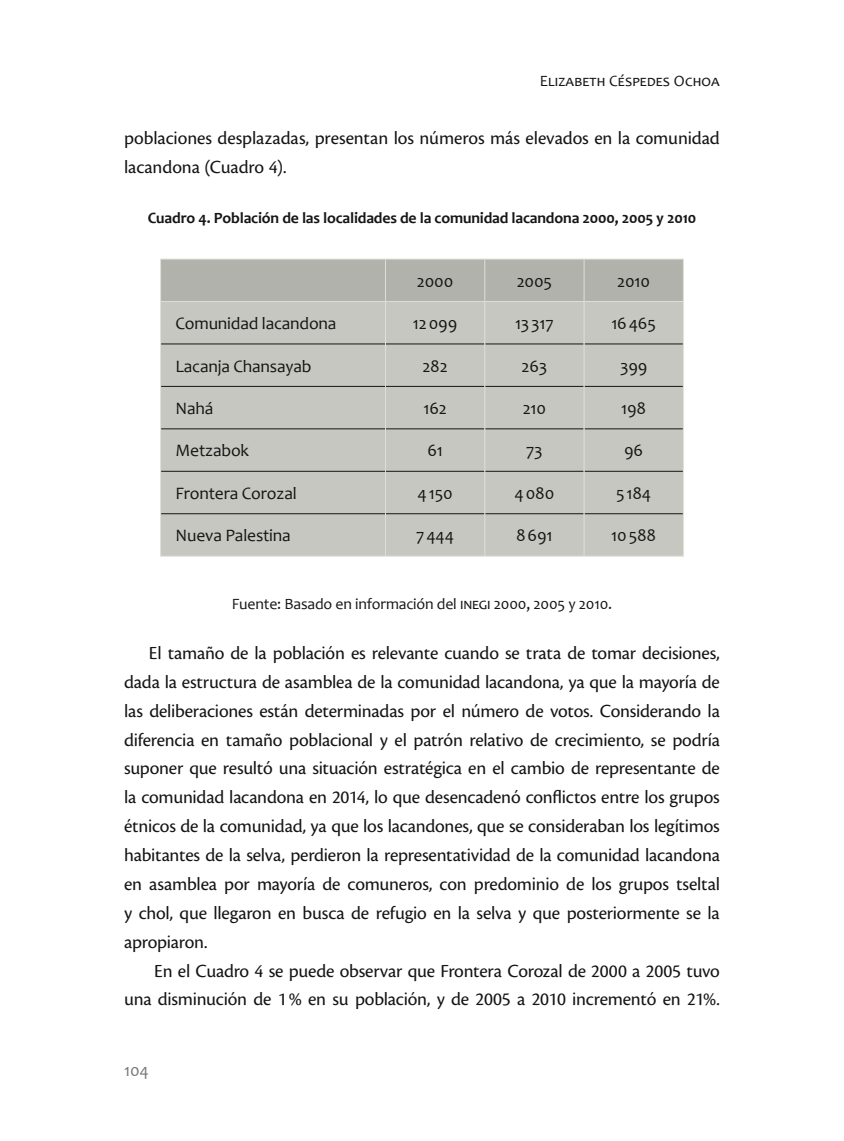
<style>
.page{position:relative;width:844px;height:1141px;background:#fff}
.page>*{position:absolute;margin:0;border:0;box-sizing:border-box;transform-origin:0 0}
.t1{font:19.25px/28.9px "Cronos Pro";letter-spacing:-.015em;color:#151514}
.t2{font:17.5px "Candara";letter-spacing:-.01em;color:#151514}
.t3{font:17.5px "Candara";color:#777974}
.t4{font:700 15.75px "Candara";letter-spacing:-.01em;color:#151514}
.t5{font:15.75px "Candara";letter-spacing:-.01em;color:#151514}
.t6{font:15.75px "Candara";letter-spacing:.01em;color:#151514}
</style>
<div class="page">
<div style="left:161px;top:260px;width:521px;height:41px;background:#b1b2ac"></div>
<div style="left:161px;top:302px;width:521px;height:254px;background:#c7c7c1"></div>
<hr style="left:161px;top:344px;width:224px;height:1px;background:#151514">
<hr style="left:386px;top:344px;width:98px;height:1px;background:#151514">
<hr style="left:485px;top:344px;width:98px;height:1px;background:#151514">
<hr style="left:584px;top:344px;width:98px;height:1px;background:#151514">
<hr style="left:161px;top:386px;width:224px;height:1px;background:#151514">
<hr style="left:386px;top:386px;width:98px;height:1px;background:#151514">
<hr style="left:485px;top:386px;width:98px;height:1px;background:#151514">
<hr style="left:584px;top:386px;width:98px;height:1px;background:#151514">
<hr style="left:161px;top:428px;width:224px;height:1px;background:#151514">
<hr style="left:386px;top:428px;width:98px;height:1px;background:#151514">
<hr style="left:485px;top:428px;width:98px;height:1px;background:#151514">
<hr style="left:584px;top:428px;width:98px;height:1px;background:#151514">
<hr style="left:161px;top:471px;width:224px;height:1px;background:#151514">
<hr style="left:386px;top:471px;width:98px;height:1px;background:#151514">
<hr style="left:485px;top:471px;width:98px;height:1px;background:#151514">
<hr style="left:584px;top:471px;width:98px;height:1px;background:#151514">
<hr style="left:161px;top:513px;width:224px;height:1px;background:#151514">
<hr style="left:386px;top:513px;width:98px;height:1px;background:#151514">
<hr style="left:485px;top:513px;width:98px;height:1px;background:#151514">
<hr style="left:584px;top:513px;width:98px;height:1px;background:#151514">
<hr style="left:160px;top:302px;width:1px;height:42px;background:#e0dfd7">
<hr style="left:385px;top:302px;width:1px;height:42px;background:#e0dfd7">
<hr style="left:484px;top:302px;width:1px;height:42px;background:#e0dfd7">
<hr style="left:583px;top:302px;width:1px;height:42px;background:#e0dfd7">
<hr style="left:682px;top:302px;width:1px;height:42px;background:#e0dfd7">
<hr style="left:160px;top:344px;width:1px;height:42px;background:#e0dfd7">
<hr style="left:385px;top:344px;width:1px;height:42px;background:#e0dfd7">
<hr style="left:484px;top:344px;width:1px;height:42px;background:#e0dfd7">
<hr style="left:583px;top:344px;width:1px;height:42px;background:#e0dfd7">
<hr style="left:682px;top:344px;width:1px;height:42px;background:#e0dfd7">
<hr style="left:160px;top:386px;width:1px;height:43px;background:#e0dfd7">
<hr style="left:385px;top:386px;width:1px;height:43px;background:#e0dfd7">
<hr style="left:484px;top:386px;width:1px;height:43px;background:#e0dfd7">
<hr style="left:583px;top:386px;width:1px;height:43px;background:#e0dfd7">
<hr style="left:682px;top:386px;width:1px;height:43px;background:#e0dfd7">
<hr style="left:160px;top:429px;width:1px;height:42px;background:#e0dfd7">
<hr style="left:385px;top:429px;width:1px;height:42px;background:#e0dfd7">
<hr style="left:484px;top:429px;width:1px;height:42px;background:#e0dfd7">
<hr style="left:583px;top:429px;width:1px;height:42px;background:#e0dfd7">
<hr style="left:682px;top:429px;width:1px;height:42px;background:#e0dfd7">
<hr style="left:160px;top:471px;width:1px;height:43px;background:#e0dfd7">
<hr style="left:385px;top:471px;width:1px;height:43px;background:#e0dfd7">
<hr style="left:484px;top:471px;width:1px;height:43px;background:#e0dfd7">
<hr style="left:583px;top:471px;width:1px;height:43px;background:#e0dfd7">
<hr style="left:682px;top:471px;width:1px;height:43px;background:#e0dfd7">
<hr style="left:160px;top:514px;width:1px;height:42px;background:#e0dfd7">
<hr style="left:385px;top:514px;width:1px;height:42px;background:#e0dfd7">
<hr style="left:484px;top:514px;width:1px;height:42px;background:#e0dfd7">
<hr style="left:583px;top:514px;width:1px;height:42px;background:#e0dfd7">
<hr style="left:682px;top:514px;width:1px;height:42px;background:#e0dfd7">
<hr style="left:160px;top:556px;width:225px;height:1px;background:#e0dfd7">
<hr style="left:385px;top:556px;width:99px;height:1px;background:#e0dfd7">
<hr style="left:484px;top:556px;width:100px;height:1px;background:#e0dfd7">
<hr style="left:584px;top:556px;width:99px;height:1px;background:#e0dfd7">
<hr style="left:160px;top:259px;width:225px;height:1px;background:#e0dfd7">
<hr style="left:160px;top:259px;width:1px;height:42px;background:#e0dfd7">
<hr style="left:385px;top:259px;width:99px;height:1px;background:#e0dfd7">
<hr style="left:385px;top:259px;width:1px;height:42px;background:#e0dfd7">
<hr style="left:484px;top:259px;width:100px;height:1px;background:#e0dfd7">
<hr style="left:484px;top:259px;width:1px;height:42px;background:#e0dfd7">
<hr style="left:584px;top:259px;width:99px;height:1px;background:#e0dfd7">
<hr style="left:583px;top:259px;width:1px;height:42px;background:#e0dfd7">
<hr style="left:682px;top:259px;width:1px;height:42px;background:#e0dfd7">
<hr style="left:160px;top:301px;width:225px;height:1px;background:#e0dfd7">
<hr style="left:385px;top:301px;width:99px;height:1px;background:#e0dfd7">
<hr style="left:484px;top:301px;width:100px;height:1px;background:#e0dfd7">
<hr style="left:584px;top:301px;width:99px;height:1px;background:#e0dfd7">
<p class="t6" style="left:539px;top:71px;width:181px">Elizabeth Céspedes Ochoa</p>
<p class="t1" style="left:124px;top:124px;width:597px">poblaciones desplazadas, presentan los números más elevados en la comunidad lacandona (Cuadro 4).</p>
<p class="t4" style="left:148px;top:208px;width:550px">Cuadro 4. Población de las localidades de la comunidad lacandona 2000, 2005 y 2010</p>
<p class="t2" style="left:417px;top:270px;width:38px">2000</p>
<p class="t2" style="left:516px;top:270px;width:37px">2005</p>
<p class="t2" style="left:617px;top:270px;width:34px">2010</p>
<p class="t2" style="left:175px;top:312px;width:162px">Comunidad lacandona</p>
<p class="t2" style="left:413px;top:312px;width:46px">12099</p>
<p class="t2" style="left:515px;top:312px;width:40px">13317</p>
<p class="t2" style="left:611px;top:312px;width:46px">16465</p>
<p class="t2" style="left:175px;top:355px;width:138px">Lacanja Chansayab</p>
<p class="t2" style="left:422px;top:355px;width:27px">282</p>
<p class="t2" style="left:521px;top:355px;width:27px">263</p>
<p class="t2" style="left:620px;top:355px;width:29px">399</p>
<p class="t2" style="left:175px;top:397px;width:39px">Nahá</p>
<p class="t2" style="left:423px;top:397px;width:25px">162</p>
<p class="t2" style="left:522px;top:397px;width:25px">210</p>
<p class="t2" style="left:621px;top:397px;width:26px">198</p>
<p class="t2" style="left:175px;top:440px;width:75px">Metzabok</p>
<p class="t2" style="left:427px;top:440px;width:17px">61</p>
<p class="t2" style="left:526px;top:440px;width:18px">73</p>
<p class="t2" style="left:624px;top:440px;width:21px">96</p>
<p class="t2" style="left:175px;top:482px;width:123px">Frontera Corozal</p>
<p class="t2" style="left:417px;top:482px;width:37px">4150</p>
<p class="t2" style="left:514px;top:482px;width:41px">4080</p>
<p class="t2" style="left:616px;top:482px;width:37px">5184</p>
<p class="t2" style="left:175px;top:525px;width:117px">Nueva Palestina</p>
<p class="t2" style="left:416px;top:525px;width:39px">7444</p>
<p class="t2" style="left:516px;top:525px;width:38px">8691</p>
<p class="t2" style="left:611px;top:525px;width:46px">10588</p>
<p class="t5" style="left:232px;top:594px;width:382px">Fuente: Basado en información del inegi 2000, 2005 y 2010.</p>
<p class="t1" style="left:124px;top:639px;width:597px;text-align:justify;text-indent:25px">El tamaño de la población es relevante cuando se trata de tomar decisiones, dada la estructura de asamblea de la comunidad lacandona, ya que la mayoría de las deliberaciones están determinadas por el número de votos. Considerando la diferencia en tamaño poblacional y el patrón relativo de crecimiento, se podría suponer que resultó una situación estratégica en el cambio de representante de la comunidad lacandona en 2014, lo que desencadenó conflictos entre los grupos étnicos de la comunidad, ya que los lacandones, que se consideraban los legítimos habitantes de la selva, perdieron la representatividad de la comunidad lacandona en asamblea por mayoría de comuneros, con predominio de los grupos tseltal y chol, que llegaron en busca de refugio en la selva y que posteriormente se la apropiaron.</p>
<p class="t1" style="left:124px;top:956px;width:597px;text-align:right">En el Cuadro 4 se puede observar que Frontera Corozal de 2000 a 2005 tuvo una disminución de 1% en su población, y de 2005 a 2010 incrementó en 21%.</p>
<p class="t3" style="left:124px;top:1060px;width:26px">104</p>
</div>
